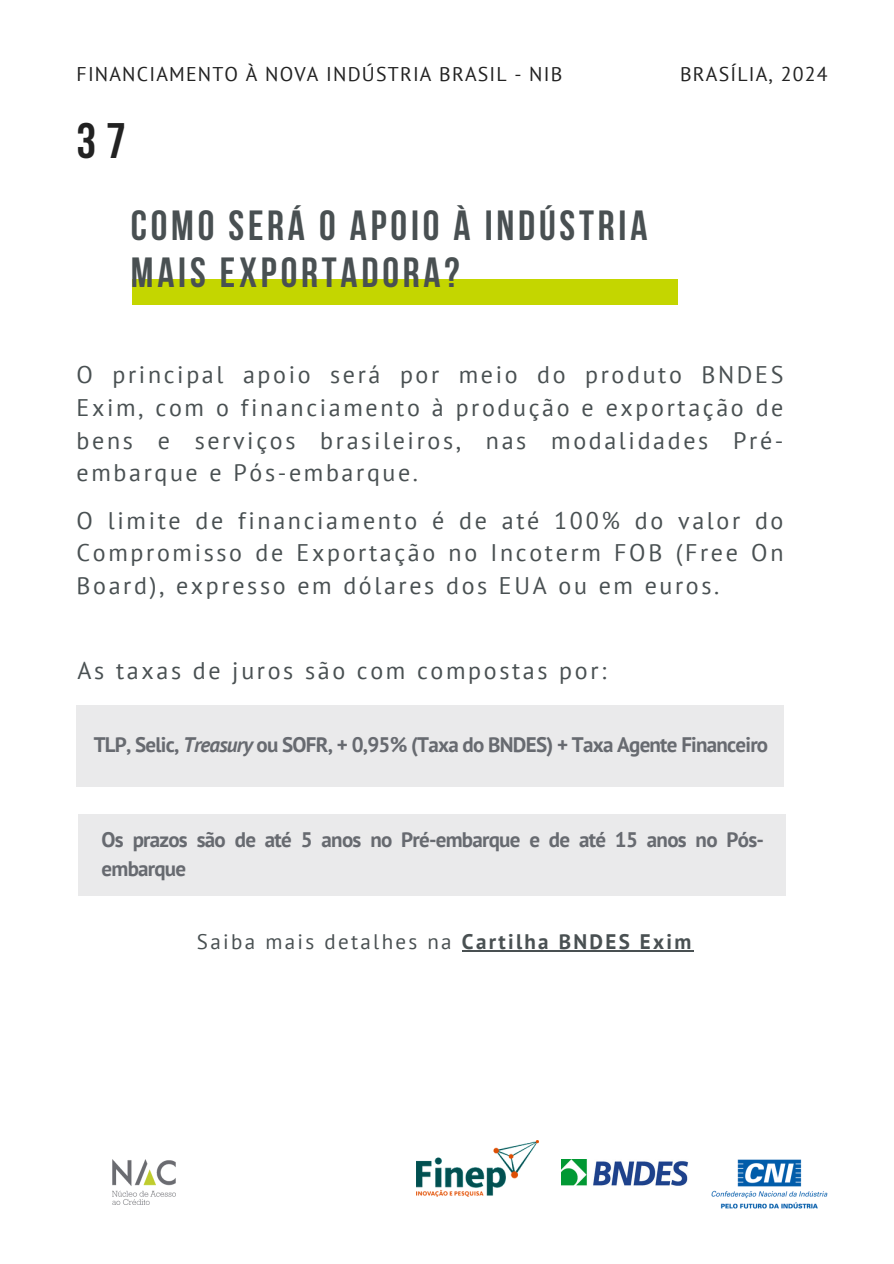
<style>
.page{position:relative;width:894px;height:1264px;background:#fff}
.page>*{position:absolute;margin:0;border:0;box-sizing:border-box;transform-origin:0 0}
.t1{font:700 49.65px "Bebas Neue";color:#222}
.t2{font:700 42px/47.2px "Bebas Neue";letter-spacing:.09em;color:#495052}
.t3{font:24px/32.7px "PT Sans";letter-spacing:.11em;color:#495052;text-align:justify}
.t4{font:700 21px/29.2px "PT Sans";letter-spacing:-.035em;color:#676a70}
.t5{font:21px "PT Sans";letter-spacing:.11em;color:#495052}
.t6{font:19.8px "PT Sans";letter-spacing:.06em;color:#222}
.s1{font-style:italic}
.s2{font-weight:700}
</style>
<div class="page">
<div style="left:132px;top:279px;width:545px;height:25px;background:#c4d600"></div>
<div style="left:76px;top:705px;width:707px;height:81px;background:#eaeaeb"></div>
<div style="left:79px;top:814px;width:707px;height:81px;background:#eaeaeb"></div>
<hr style="left:462px;top:950px;width:231px;height:1px;background:#495052">
<img style="left:113px;top:1159px;width:63px;height:45px">
<img style="left:711px;top:1159px;width:116px;height:49px">
<img style="left:561px;top:1159px;width:127px;height:27px">
<img style="left:416px;top:1140px;width:122px;height:56px">
<p class="t6" style="left:77px;top:61px;width:487px">FINANCIAMENTO À NOVA INDÚSTRIA BRASIL - NIB</p>
<p class="t6" style="left:680px;top:61px;width:149px">BRASÍLIA, 2024</p>
<h1 class="t1" style="left:76px;top:120px;width:51px">37</h1>
<h2 class="t2" style="left:131px;top:205px;width:518px">COMO SERÁ O APOIO À INDÚSTRIA<br>MAIS EXPORTADORA?</h2>
<p class="t3" style="left:76px;top:358px;width:708px">O principal apoio será por meio do produto BNDES Exim, com o financiamento à produção e exportação de bens e serviços brasileiros, nas modalidades Pré&shy;embarque e Pós-embarque.</p>
<p class="t3" style="left:76px;top:503px;width:708px">O limite de financiamento é de até 100% do valor do Compromisso de Exportação no Incoterm FOB (Free On Board), expresso em dólares dos EUA ou em euros.</p>
<p class="t3" style="left:78px;top:653px;width:530px">As taxas de juros são com compostas por:</p>
<p class="t4" style="left:94px;top:730px;width:676px">TLP, Selic, <span class="s1">Treasury</span> ou SOFR, + 0,95% (Taxa do BNDES) + Taxa Agente Financeiro</p>
<p class="t4" style="left:102px;top:824px;width:663px">Os prazos são de até 5 anos no Pré-embarque e de até 15 anos no Pós&shy;embarque</p>
<p class="t5" style="left:197px;top:927px;width:495px">Saiba mais detalhes na <span class="s2">Cartilha BNDES Exim</span></p>
</div>
